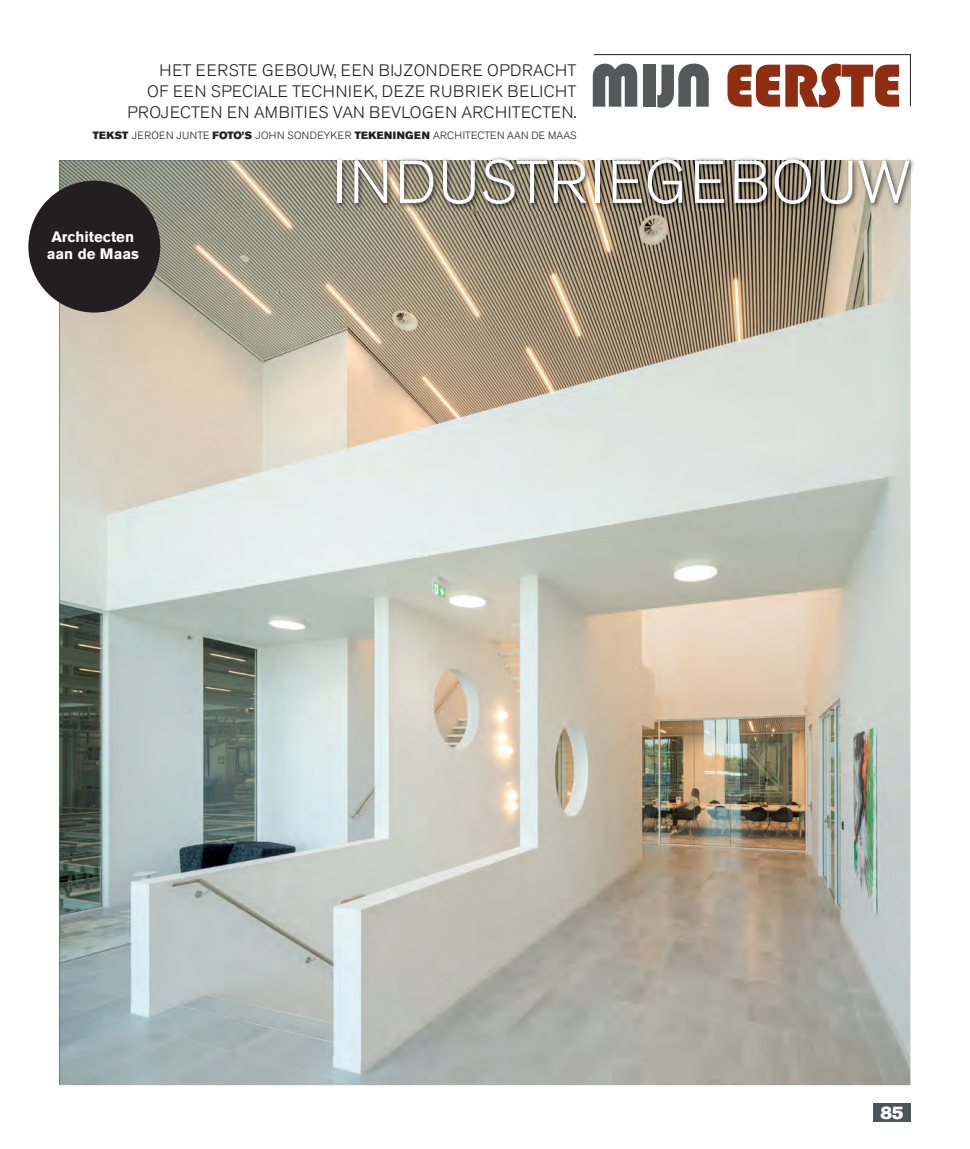
<style>
.page{position:relative;width:970px;height:1149px;background:#fff}
.page>*{position:absolute;margin:0;border:0;box-sizing:border-box;transform-origin:0 0}
.t1{font:63px "Bauhaus 93";letter-spacing:-.03em;color:#8e2d11}
.t2{font:300 60px "Akzidenz Grotesk BE";letter-spacing:.03em;color:#fff}
.t3{font:18px "Akzidenz Grotesk BE Super";color:#fff}
.t4{font:300 16.5px/21px "Akzidenz Grotesk BE";letter-spacing:.03em;color:#231f20;text-align:right}
.t5{font:700 15px/16.5px "Akzidenz Grotesk BE";color:#fff;text-align:center}
.t6{font:300 10.5px "Akzidenz Grotesk BE";letter-spacing:.03em;color:#231f20}
.s1{font-family:"Akzidenz Grotesk BE Super";font-weight:400}
.s2{color:#57585a}
</style>
<div class="page">
<div style="left:873px;top:1102px;width:37px;height:18px;background:#4b545a"></div>
<img style="left:60px;top:160px;width:850px;height:924px">
<img style="left:337px;top:157px;width:577px;height:53px">
<img style="left:334px;top:160px;width:576px;height:50px">
<hr style="left:910px;top:54px;width:1px;height:52px;background:#231f20">
<hr style="left:594px;top:54px;width:316px;height:1px;background:#231f20">
<div style="left:28px;top:180px;width:132px;height:132px;background:#231f20;border-radius:50%"></div>
<p class="t4" style="left:127px;top:60px;width:450px">HET EERSTE GEBOUW, EEN BIJZONDERE OPDRACHT<br>OF EEN SPECIALE TECHNIEK, DEZE RUBRIEK BELICHT<br>PROJECTEN EN AMBITIES VAN BEVLOGEN ARCHITECTEN.</p>
<p class="t6" style="left:93px;top:130px;width:485px"><span class="s1">TEKST</span> JEROEN JUNTE <span class="s1">FOTO’S</span> JOHN SONDEYKER <span class="s1">TEKENINGEN</span> ARCHITECTEN AAN DE MAAS</p>
<h1 class="t1" style="left:589px;top:50px;width:314px"><span class="s2">MIJN</span> EERSTE</h1>
<p class="t5" style="left:47px;top:229px;width:94px">Architecten aan de Maas</p>
<h2 class="t2" style="left:332px;top:148px;width:579px">INDUSTRIEGEBOUW</h2>
<p class="t3" style="left:880px;top:1101px;width:24px">85</p>
</div>
